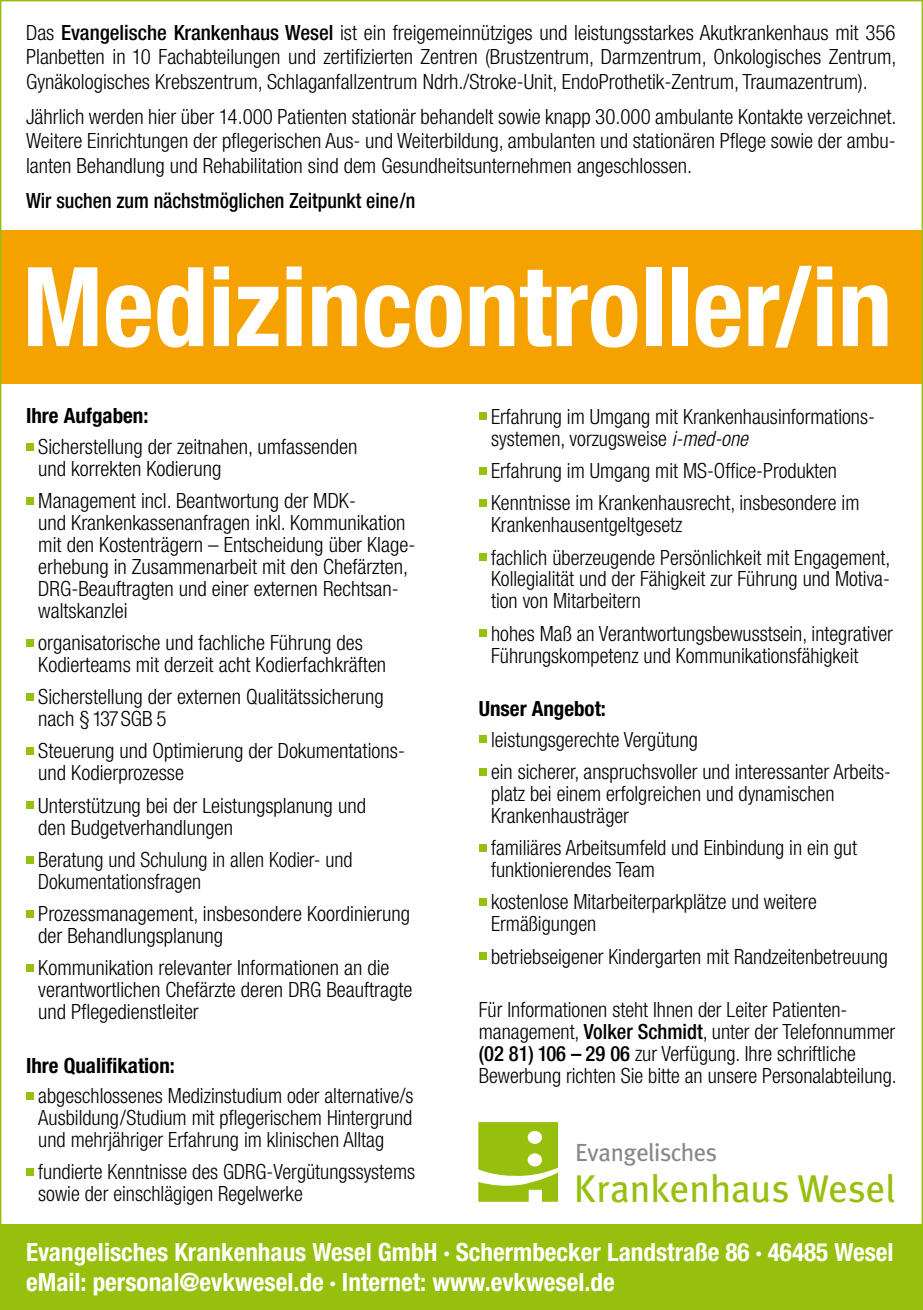
<style>
.page{position:relative;width:923px;height:1310px;background:#fff}
.page>*{position:absolute;margin:0;border:0;box-sizing:border-box;transform-origin:0 0}
.t1{font:700 condensed 110.25px "Helvetica Neue";color:#fff}
.t2{font:38.68px "Meta Plus";color:#97bf0d}
.t3{font:700 condensed 25.2px/29.8px "Helvetica Neue";color:#fff}
.t4{font:24.68px "Meta Plus";letter-spacing:-.02em;color:#87888a}
.t5{font:300 condensed 21px/21.9px "Helvetica Neue";color:#000}
.t6{font:700 condensed 21px "Helvetica Neue";color:#000}
.t7{font:500 condensed 21px "Helvetica Neue";color:#000;scale:.95 1}
.s1{font-weight:500}
.s2{font-style:italic}
</style>
<div class="page">
<div style="left:26px;top:443px;width:7px;height:7px;background:#97bf0d"></div>
<div style="left:26px;top:497px;width:7px;height:7px;background:#97bf0d"></div>
<div style="left:26px;top:639px;width:7px;height:7px;background:#97bf0d"></div>
<div style="left:26px;top:693px;width:7px;height:7px;background:#97bf0d"></div>
<div style="left:26px;top:747px;width:7px;height:8px;background:#97bf0d"></div>
<div style="left:26px;top:802px;width:7px;height:7px;background:#97bf0d"></div>
<div style="left:26px;top:856px;width:7px;height:7px;background:#97bf0d"></div>
<div style="left:26px;top:910px;width:7px;height:7px;background:#97bf0d"></div>
<div style="left:26px;top:964px;width:7px;height:8px;background:#97bf0d"></div>
<div style="left:26px;top:1092px;width:7px;height:7px;background:#97bf0d"></div>
<div style="left:26px;top:1168px;width:7px;height:8px;background:#97bf0d"></div>
<div style="left:0;top:231px;width:923px;height:153px;background:#f5a200"></div>
<svg style="left:478px;top:1122px;width:80px;height:79px"></svg>
<div style="left:479px;top:413px;width:7px;height:7px;background:#97bf0d"></div>
<div style="left:479px;top:467px;width:7px;height:7px;background:#97bf0d"></div>
<div style="left:479px;top:499px;width:7px;height:8px;background:#97bf0d"></div>
<div style="left:479px;top:553px;width:7px;height:8px;background:#97bf0d"></div>
<div style="left:479px;top:630px;width:7px;height:7px;background:#97bf0d"></div>
<div style="left:479px;top:735px;width:7px;height:8px;background:#97bf0d"></div>
<div style="left:479px;top:768px;width:7px;height:7px;background:#97bf0d"></div>
<div style="left:479px;top:844px;width:7px;height:7px;background:#97bf0d"></div>
<div style="left:479px;top:898px;width:7px;height:8px;background:#97bf0d"></div>
<div style="left:479px;top:952px;width:7px;height:8px;background:#97bf0d"></div>
<div style="left:0;top:1224px;width:923px;height:86px;background:#97bf0d"></div>
<p class="t5" style="left:26px;top:20px;width:872px;line-height:24.5px;text-align:justify">Das <span class="s1">Evangelische Krankenhaus Wesel</span> ist ein freigemeinnütziges und leistungsstarkes Akutkrankenhaus mit 356<br>Planbetten in 10 Fachabteilungen und zertifizierten Zentren (Brustzentrum, Darmzentrum, Onkologisches Zentrum, Gynäkologisches Krebszentrum, Schlaganfallzentrum Ndrh./Stroke-Unit, EndoProthetik-Zentrum, Traumazentrum).</p>
<p class="t5" style="left:26px;top:104px;width:872px;line-height:24.5px;text-align:justify">Jährlich werden hier über 14.000 Patienten stationär behandelt sowie knapp 30.000 ambulante Kontakte verzeichnet.<br>Weitere Einrichtungen der pflegerischen Aus- und Weiterbildung, ambulanten und stationären Pflege sowie der ambu&shy;lanten Behandlung und Rehabilitation sind dem Gesundheitsunternehmen angeschlossen.</p>
<p class="t7" style="left:26px;top:188px;width:411px">Wir suchen zum nächstmöglichen Zeitpunkt eine/n</p>
<h1 class="t1" style="left:22px;top:240px;width:871px">Medizincontroller/in</h1>
<p class="t6" style="left:26px;top:403px;width:124px">Ihre Aufgaben:</p>
<p class="t5" style="left:38px;top:435px;width:321px">Sicherstellung der zeitnahen, umfassenden und korrekten Kodierung</p>
<p class="t5" style="left:38px;top:489px;width:378px">Management incl. Beantwortung der MDK-<br>und Krankenkassenanfragen inkl. Kommunikation mit den Kostenträgern – Entscheidung über Klage&shy;erhebung in Zusammenarbeit mit den Chefärzten, DRG-Beauftragten und einer externen Rechtsan&shy;waltskanzlei</p>
<p class="t5" style="left:38px;top:631px;width:349px">organisatorische und fachliche Führung des<br>Kodierteams mit derzeit acht Kodierfachkräften</p>
<p class="t5" style="left:38px;top:685px;width:347px">Sicherstellung der externen Qualitätssicherung nach § 137 SGB 5</p>
<p class="t5" style="left:38px;top:740px;width:368px">Steuerung und Optimierung der Dokumentations&shy;und Kodierprozesse</p>
<p class="t5" style="left:38px;top:794px;width:329px">Unterstützung bei der Leistungsplanung und den Budgetverhandlungen</p>
<p class="t5" style="left:38px;top:848px;width:316px">Beratung und Schulung in allen Kodier- und<br>Dokumentationsfragen</p>
<p class="t5" style="left:38px;top:902px;width:373px">Prozessmanagement, insbesondere Koordinierung der Behandlungsplanung</p>
<p class="t5" style="left:38px;top:957px;width:376px">Kommunikation relevanter Informationen an die verantwortlichen Chefärzte deren DRG Beauftragte und Pflegedienstleiter</p>
<p class="t6" style="left:26px;top:1052px;width:150px">Ihre Qualifikation:</p>
<p class="t5" style="left:38px;top:1084px;width:376px;text-align:justify">abgeschlossenes Medizinstudium oder alternative/s Ausbildung/Studium mit pflegerischem Hintergrund und mehrjähriger Erfahrung im klinischen Alltag</p>
<p class="t5" style="left:38px;top:1161px;width:378px">fundierte Kenntnisse des GDRG-Vergütungssystems sowie der einschlägigen Regelwerke</p>
<p class="t5" style="left:491px;top:405px;width:385px">Erfahrung im Umgang mit Krankenhausinformations&shy;systemen, vorzugsweise <span class="s2">i-med-one</span></p>
<p class="t5" style="left:491px;top:454px;width:370px;line-height:32.4px">Erfahrung im Umgang mit MS-Office-Produkten<br>Kenntnisse im Krankenhausrecht, insbesondere im</p>
<p class="t5" style="left:491px;top:508px;width:401px;line-height:32.4px">Krankenhausentgeltgesetz<br>fachlich überzeugende Persönlichkeit mit Engagement,</p>
<p class="t5" style="left:491px;top:568px;width:400px">Kollegialität und der Fähigkeit zur Führung und Motiva&shy;tion von Mitarbeitern</p>
<p class="t5" style="left:491px;top:622px;width:403px">hohes Maß an Verantwortungsbewusstsein, integrativer<br>Führungskompetenz und Kommunikationsfähigkeit</p>
<p class="t6" style="left:479px;top:696px;width:129px">Unser Angebot:</p>
<p class="t5" style="left:491px;top:723px;width:401px;line-height:32.4px">leistungsgerechte Vergütung<br>ein sicherer, anspruchsvoller und interessanter Arbeits-</p>
<p class="t5" style="left:491px;top:782px;width:345px">platz bei einem erfolgreichen und dynamischen<br>Krankenhausträger</p>
<p class="t5" style="left:491px;top:836px;width:367px">familiäres Arbeitsumfeld und Einbindung in ein gut funktionierendes Team</p>
<p class="t5" style="left:491px;top:891px;width:327px">kostenlose Mitarbeiterparkplätze und weitere<br>Ermäßigungen</p>
<p class="t5" style="left:491px;top:945px;width:398px">betriebseigener Kindergarten mit Randzeitenbetreuung</p>
<p class="t5" style="left:479px;top:998px;width:419px">Für Informationen steht Ihnen der Leiter Patienten&shy;management, <span class="s1">Volker Schmidt</span>, unter der Telefonnummer <span class="s1">(02 81) 106 – 29 06</span> zur Verfügung. Ihre schriftliche Bewerbung richten Sie bitte an unsere Personalabteilung.</p>
<p class="t4" style="left:575px;top:1138px;width:143px">Evangelisches</p>
<h2 class="t2" style="left:574px;top:1166px;width:323px">Krankenhaus Wesel</h2>
<p class="t3" style="left:26px;top:1236px;width:869px">Evangelisches Krankenhaus Wesel GmbH · Schermbecker Landstraße 86 · 46485 Wesel eMail: personal@evkwesel.de · Internet: www.evkwesel.de</p>
</div>
